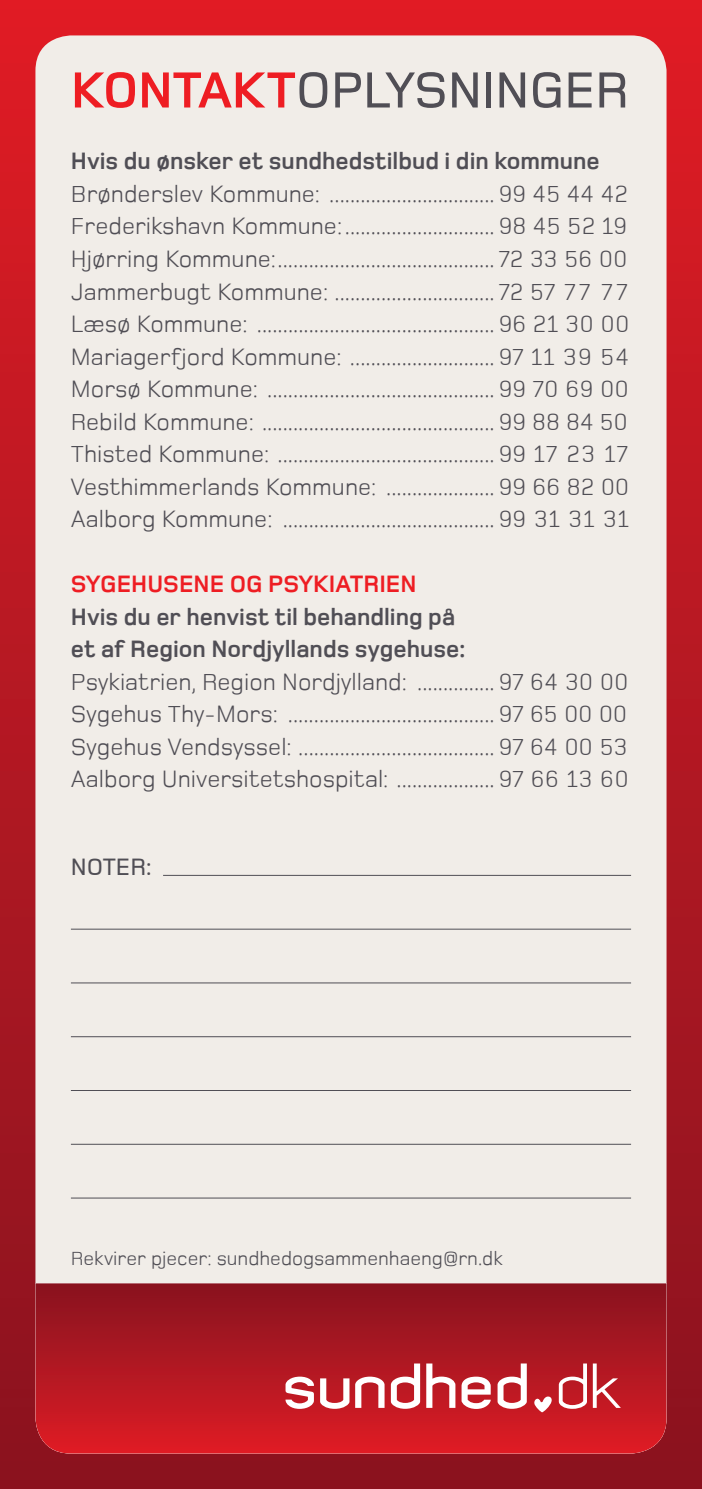
<style>
.page{position:relative;width:702px;height:1489px;background:#fff}
.page>*{position:absolute;margin:0;border:0;box-sizing:border-box;transform-origin:0 0}
.t1{font:500 52.5px "Foundry Monoline";letter-spacing:-.005em;color:#504e55}
.t2{font:24.5px "Foundry Monoline";color:#504e55}
.t3{font:700 24.5px "Foundry Monoline";color:#504e55}
.t4{font:700 24.5px "Foundry Monoline";color:#ee1d23}
.t5{font:500 24.5px "Foundry Monoline";color:#504e55}
.t6{font:20px "Foundry Monoline";color:#504e55}
.s1{font-weight:700;color:#ee1d23}
</style>
<div class="page">
<div style="left:0;top:0;width:702px;height:1488px;background:linear-gradient(to bottom,#df1f28,#8a1622)"></div>
<div style="left:35px;top:35px;width:631px;height:1418px;background:#f1ede8;border-radius:35px"></div>
<svg style="left:35px;top:1283px;width:631px;height:170px;background:#b11822"></svg>
<svg style="left:426px;top:1363px;width:29px;height:44px"></svg>
<svg style="left:355px;top:1376px;width:29px;height:31px"></svg>
<svg style="left:320px;top:1378px;width:29px;height:30px"></svg>
<svg style="left:285px;top:1376px;width:29px;height:32px"></svg>
<svg style="left:534px;top:1395px;width:18px;height:17px"></svg>
<svg style="left:391px;top:1363px;width:29px;height:45px"></svg>
<svg style="left:497px;top:1363px;width:29px;height:45px"></svg>
<svg style="left:558px;top:1363px;width:63px;height:45px;background:#cb545c"></svg>
<svg style="left:461px;top:1376px;width:29px;height:32px"></svg>
<hr style="left:163px;top:874px;width:468px;height:1px;background:#504e55">
<hr style="left:71px;top:928px;width:560px;height:1px;background:#504e55">
<hr style="left:71px;top:982px;width:560px;height:1px;background:#504e55">
<hr style="left:71px;top:1036px;width:560px;height:1px;background:#504e55">
<hr style="left:71px;top:1089px;width:560px;height:1px;background:#504e55">
<hr style="left:71px;top:1143px;width:560px;height:1px;background:#504e55">
<hr style="left:71px;top:1197px;width:560px;height:1px;background:#504e55">
<p class="t1" style="left:71px;top:62px;width:560px"><span class="s1">KONTAKT</span>OPLYSNINGER</p>
<p class="t3" style="left:71px;top:148px;width:530px">Hvis du ønsker et sundhedstilbud i din kommune</p>
<p class="t2" style="left:71px;top:181px;width:558px">Brønderslev Kommune: ................................ 99 45 44 42</p>
<p class="t2" style="left:71px;top:213px;width:558px">Frederikshavn Kommune:............................. 98 45 52 19</p>
<p class="t2" style="left:71px;top:246px;width:558px">Hjørring Kommune:.......................................... 72 33 56 00</p>
<p class="t2" style="left:71px;top:278px;width:558px">Jammerbugt Kommune: ............................... 72 57 7 7 7 7</p>
<p class="t2" style="left:71px;top:311px;width:559px">Læsø Kommune: .............................................. 96 21 30 00</p>
<p class="t2" style="left:71px;top:343px;width:559px">Mariagerfjord Kommune: ............................ 97 11 39 54</p>
<p class="t2" style="left:71px;top:376px;width:559px">Morsø Kommune: ............................................ 99 70 69 00</p>
<p class="t2" style="left:71px;top:408px;width:558px">Rebild Kommune: ............................................. 99 88 84 50</p>
<p class="t2" style="left:71px;top:441px;width:558px">Thisted Kommune: .......................................... 99 17 23 17</p>
<p class="t2" style="left:71px;top:473px;width:559px">Vesthimmerlands Kommune: ..................... 99 66 82 00</p>
<p class="t2" style="left:71px;top:506px;width:559px">Aalborg Kommune: ......................................... 99 31 31 31</p>
<p class="t4" style="left:71px;top:571px;width:347px">SYGEHUSENE OG PSYKIATRIEN</p>
<p class="t3" style="left:71px;top:603px;width:386px">Hvis du er henvist til behandling på</p>
<p class="t3" style="left:71px;top:636px;width:396px">et af Region Nordjyllands sygehuse:</p>
<p class="t2" style="left:71px;top:668px;width:559px">Psykiatrien, Region Nordjylland: ............... 97 64 30 00</p>
<p class="t2" style="left:71px;top:701px;width:557px">Sygehus Thy-Mors: ........................................ 97 65 00 00</p>
<p class="t2" style="left:71px;top:733px;width:558px">Sygehus Vendsyssel: ...................................... 97 64 00 53</p>
<p class="t2" style="left:71px;top:766px;width:559px">Aalborg Universitetshospital: ................... 97 66 13 60</p>
<p class="t5" style="left:71px;top:853px;width:82px">NOTER:</p>
<p class="t6" style="left:71px;top:1247px;width:433px">Rekvirer pjecer: sundhedogsammenhaeng@rn.dk</p>
</div>
